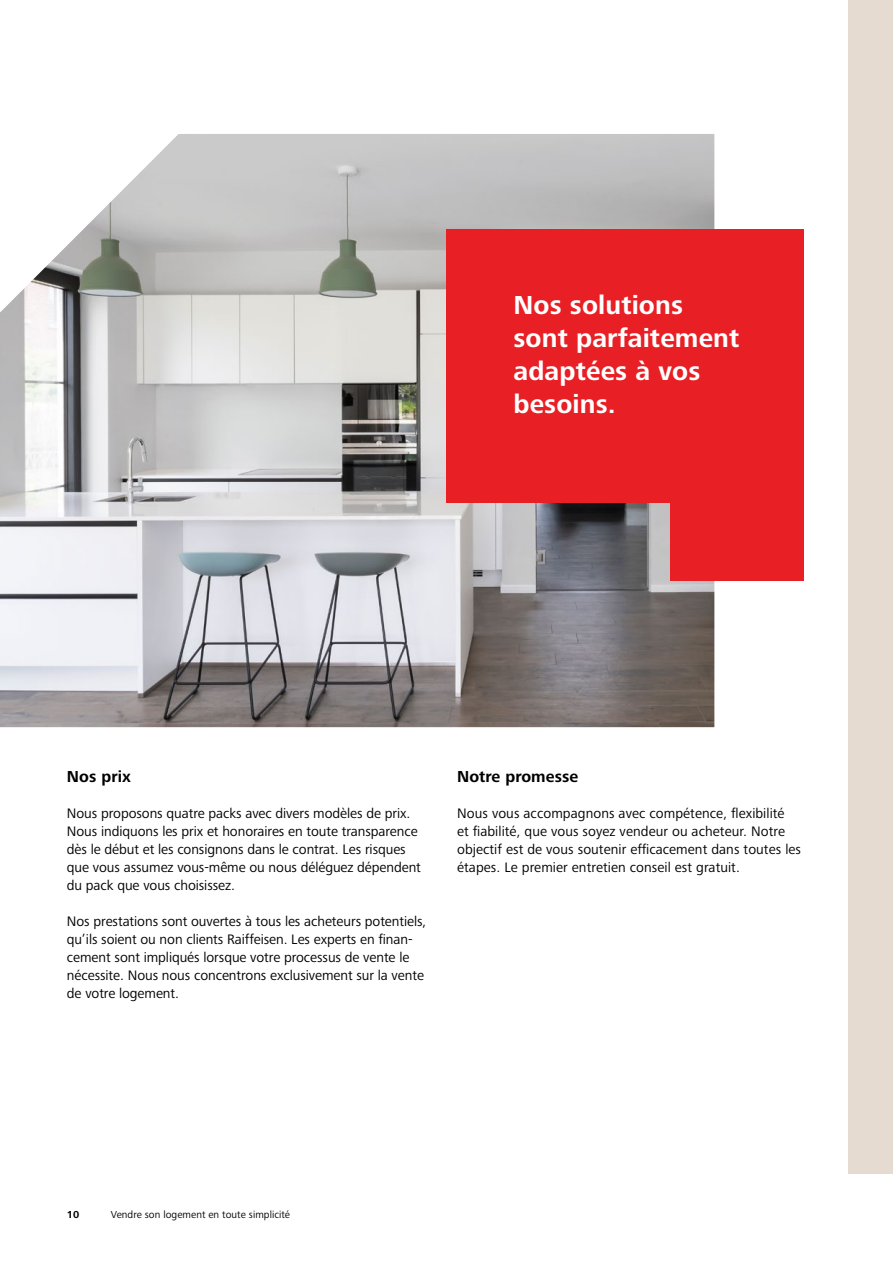
<style>
.page{position:relative;width:893px;height:1263px;background:#fff}
.page>*{position:absolute;margin:0;border:0;box-sizing:border-box;transform-origin:0 0}
.t1{font:700 27px/33px "Frutiger Next LTW1 G";letter-spacing:.005em;color:#fff}
.t2{font:700 16.5px "Frutiger Next LTW1 G";letter-spacing:.005em;color:#000}
.t3{font:14.25px/18px "Frutiger Next LTW1 G";letter-spacing:-.005em;color:#000}
.t4{font:10.5px "Frutiger Next LTW1 G";letter-spacing:.005em;color:#000}
.t5{font:700 10.5px "Frutiger Next LTW1 G";color:#000}
</style>
<div class="page">
<img style="left:0;top:134px;width:714px;height:593px">
<div style="left:848px;top:0;width:45px;height:1174px;background:#e5dbd0"></div>
<div style="left:670px;top:491px;width:134px;height:89px;background:#e82025"></div>
<div style="left:446px;top:229px;width:358px;height:274px;background:#e82025"></div>
<h1 class="t1" style="left:513px;top:290px;width:227px">Nos solutions sont parfaitement adaptées à vos besoins.</h1>
<p class="t2" style="left:67px;top:767px;width:66px">Nos prix</p>
<p class="t3" style="left:67px;top:805px;width:355px">Nous proposons quatre packs avec divers modèles de prix.<br>Nous indiquons les prix et honoraires en toute transparence dès le début et les consignons dans le contrat. Les risques que vous assumez vous-même ou nous déléguez dépendent du pack que vous choisissez.</p>
<p class="t3" style="left:67px;top:913px;width:361px">Nos prestations sont ouvertes à tous les acheteurs potentiels, qu’ils soient ou non clients Raiffeisen. Les experts en finan&shy;cement sont impliqués lorsque votre processus de vente le nécessite. Nous nous concentrons exclusivement sur la vente de votre logement.</p>
<p class="t2" style="left:457px;top:767px;width:123px">Notre promesse</p>
<p class="t3" style="left:457px;top:805px;width:345px">Nous vous accompagnons avec compétence, flexibilité<br>et fiabilité, que vous soyez vendeur ou acheteur. Notre objectif est de vous soutenir efficacement dans toutes les étapes. Le premier entretien conseil est gratuit.</p>
<p class="t5" style="left:67px;top:1209px;width:14px">10</p>
<p class="t4" style="left:111px;top:1209px;width:181px">Vendre son logement en toute simplicité</p>
</div>
